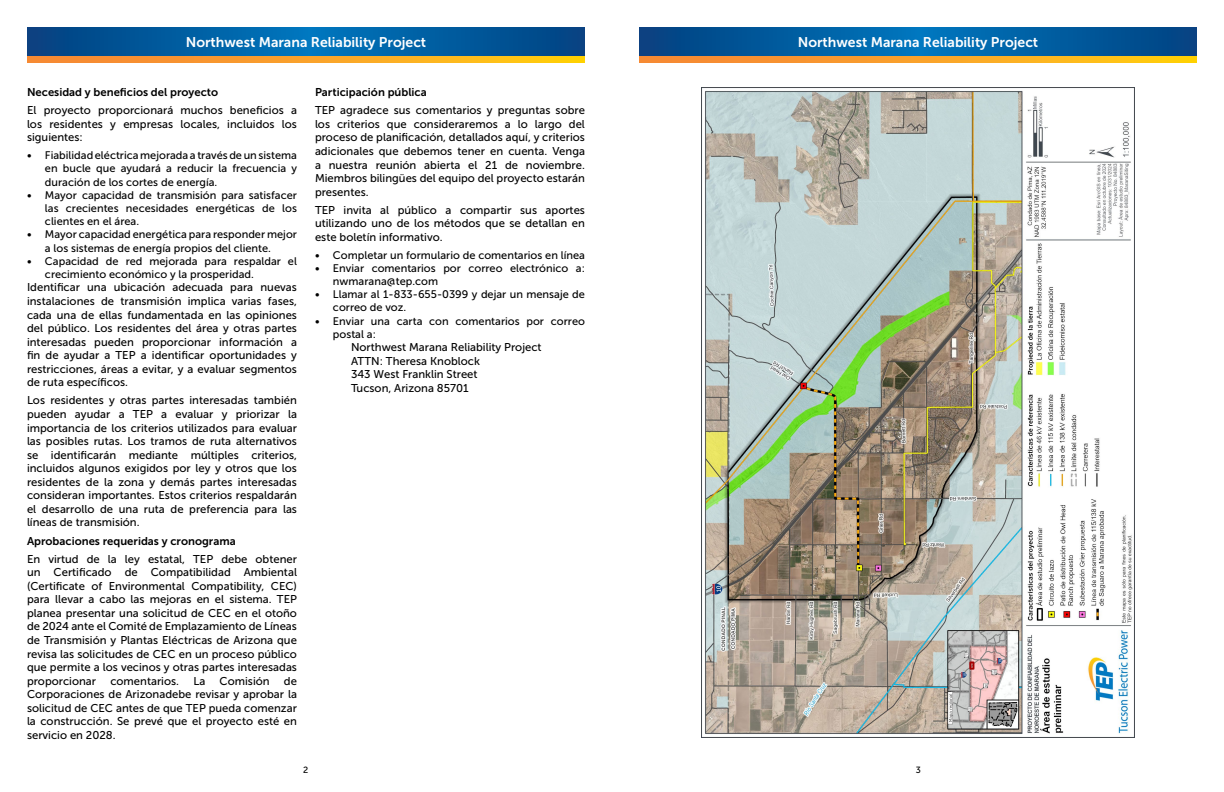
<style>
.page{position:relative;width:1224px;height:792px;background:#fff}
.page>*{position:absolute;margin:0;border:0;box-sizing:border-box;transform-origin:0 0}
.t1{font:14px "Museo Sans 700";color:#fff}
.t2{font:11.3px/13.6px "Museo Sans 500";color:#000;text-align:justify}
.t3{font:11.3px "Museo Sans 700";color:#000}
.t4{font:11px/13.2px "Museo Sans 500";color:#000}
.t5{font:9px "Museo Sans 500";color:#000}
</style>
<div class="page">
<svg style="left:639px;top:27px;width:558px;height:30px;background:#095e9a"></svg>
<svg style="left:639px;top:57px;width:558px;height:6px;background:#faa526"></svg>
<svg style="left:27px;top:27px;width:558px;height:30px;background:#095e9a"></svg>
<svg style="left:27px;top:57px;width:558px;height:6px;background:#faa526"></svg>
<img style="left:701px;top:88px;width:434px;height:650px">
<p class="t1" style="left:186px;top:34px;width:242px">Northwest Marana Reliability Project</p>
<p class="t1" style="left:798px;top:34px;width:242px">Northwest Marana Reliability Project</p>
<p class="t3" style="left:27px;top:86px;width:193px">Necesidad y beneficios del proyecto</p>
<p class="t2" style="left:27px;top:104px;width:272px">El proyecto proporcionará muchos beneficios a los residentes y empresas locales, incluidos los siguientes:</p>
<p class="t4" style="left:45px;top:149px;width:253px;text-align:justify;text-indent:-18px">• Fiabilidad eléctrica mejorada a través de un sistema en bucle que ayudará a reducir la frecuencia y duración de los cortes de energía.</p>
<p class="t4" style="left:45px;top:188px;width:254px;text-align:justify;text-indent:-18px">• Mayor capacidad de transmisión para satisfacer las crecientes necesidades energéticas de los clientes en el área.</p>
<p class="t4" style="left:45px;top:228px;width:254px;text-indent:-18px">• Mayor capacidad energética para responder mejor a los sistemas de energía propios del cliente.</p>
<p class="t4" style="left:45px;top:254px;width:254px;text-indent:-18px">• Capacidad de red mejorada para respaldar el crecimiento económico y la prosperidad.</p>
<p class="t2" style="left:27px;top:281px;width:272px">Identificar una ubicación adecuada para nuevas instalaciones de transmisión implica varias fases, cada una de ellas fundamentada en las opiniones del público. Los residentes del área y otras partes interesadas pueden proporcionar información a fin de ayudar a TEP a identificar oportunidades y restricciones, áreas a evitar, y a evaluar segmentos de ruta específicos.</p>
<p class="t2" style="left:27px;top:394px;width:272px">Los residentes y otras partes interesadas también pueden ayudar a TEP a evaluar y priorizar la importancia de los criterios utilizados para evaluar las posibles rutas. Los tramos de ruta alternativos se identificarán mediante múltiples criterios, incluidos algunos exigidos por ley y otros que los residentes de la zona y demás partes interesadas consideran importantes. Estos criterios respaldarán el desarrollo de una ruta de preferencia para las líneas de transmisión.</p>
<p class="t3" style="left:27px;top:534px;width:210px">Aprobaciones requeridas y cronograma</p>
<p class="t2" style="left:27px;top:552px;width:272px">En virtud de la ley estatal, TEP debe obtener un Certificado de Compatibilidad Ambiental (Certificate of Environmental Compatibility, CEC) para llevar a cabo las mejoras en el sistema. TEP planea presentar una solicitud de CEC en el otoño de 2024 ante el Comité de Emplazamiento de Líneas de Transmisión y Plantas Eléctricas de Arizona que revisa las solicitudes de CEC en un proceso público que permite a los vecinos y otras partes interesadas proporcionar</p>
<p class="t2" style="left:110px;top:674px;width:70px">comentarios.</p>
<p class="t2" style="left:193px;top:674px;width:13px">La</p>
<p class="t2" style="left:220px;top:674px;width:52px">Comisión</p>
<p class="t2" style="left:27px;top:674px;width:272px;text-indent:257px">de Corporaciones de Arizonadebe revisar y aprobar la solicitud de CEC antes de que TEP pueda comenzar la construcción. Se prevé que el proyecto esté en servicio en 2028.</p>
<p class="t3" style="left:315px;top:86px;width:113px">Participación pública</p>
<p class="t2" style="left:315px;top:104px;width:272px">TEP agradece sus comentarios y preguntas sobre los criterios que consideraremos a lo largo del proceso de planificación, detallados aquí, y criterios adicionales que debemos tener en cuenta. Venga a nuestra reunión abierta el 21 de noviembre.<br>Miembros bilingües del equipo del proyecto estarán presentes.</p>
<p class="t2" style="left:315px;top:203px;width:272px">TEP invita al público a compartir sus aportes utilizando uno de los métodos que se detallan en este boletín informativo.</p>
<p class="t4" style="left:315px;top:248px;width:272px">• Completar un formulario de comentarios en línea</p>
<p class="t4" style="left:333px;top:261px;width:254px;text-indent:-18px">• Enviar comentarios por correo electrónico a: nwmarana@tep.com</p>
<p class="t4" style="left:333px;top:288px;width:253px;text-indent:-18px">• Llamar al 1-833-655-0399 y dejar un mensaje de correo de voz.</p>
<p class="t4" style="left:333px;top:314px;width:254px;text-indent:-18px">• Enviar una carta con comentarios por correo postal a:</p>
<p class="t2" style="left:351px;top:341px;width:192px;text-align:left">Northwest Marana Reliability Project<br>ATTN: Theresa Knoblock<br>343 West Franklin Street<br>Tucson, Arizona 85701</p>
<p class="t5" style="left:303px;top:765px;width:7px">2</p>
<p class="t5" style="left:916px;top:765px;width:7px">3</p>
</div>
